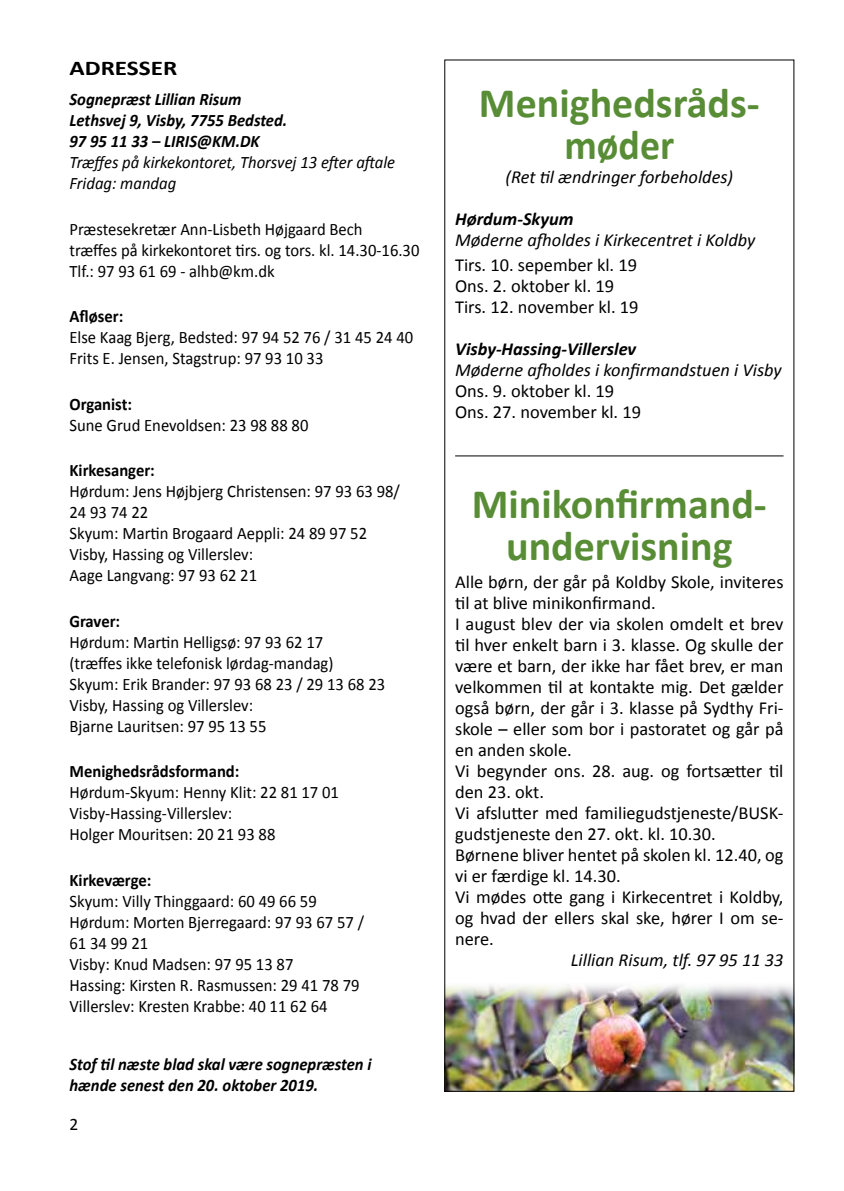
<style>
.page{position:relative;width:844px;height:1191px;background:#fff}
.page>*{position:absolute;margin:0;border:0;box-sizing:border-box;transform-origin:0 0}
.t1{font:700 42px/42px "Calibri";color:#588d36;text-align:center}
.t2{font:700 21px "Calibri";color:#000;scale:1.2 1}
.t3{font:18.38px/21px "Calibri";color:#000}
.t4{font:italic 18.38px "Calibri";color:#000}
.t5{font:italic 700 18.38px "Calibri";color:#000}
.t6{font:17.5px/21px "Calibri";color:#000;scale:.95 1}
.t7{font:italic 700 17.5px/21px "Calibri";color:#000;scale:.95 1}
.t8{font:700 17.5px "Calibri";color:#000;scale:.95 1}
.t9{font:italic 17.5px/21px "Calibri";color:#000;scale:.95 1}
.t10{font:17.5px "Calibri";color:#000}
</style>
<div class="page">
<img style="left:446px;top:985px;width:346px;height:104px">
<hr style="left:455px;top:455px;width:328px;height:1px;background:#000">
<p class="t2" style="left:69px;top:55px;width:91px">ADRESSER</p>
<p class="t7" style="left:69px;top:89px;width:231px">Sognepræst Lillian Risum<br>Lethsvej 9, Visby, 7755 Bedsted.<br>97 95 11 33 – LIRIS@KM.DK</p>
<p class="t9" style="left:69px;top:151px;width:344px">Træffes på kirkekontoret, Thorsvej 13 efter aftale<br>Fridag: mandag</p>
<p class="t6" style="left:69px;top:218px;width:370px">Præstesekretær Ann-Lisbeth Højgaard Bech<br>træffes på kirkekontoret tirs. og tors. kl. 14.30-16.30<br>Tlf.: 97 93 61 69 - alhb@km.dk</p>
<p class="t8" style="left:69px;top:305px;width:58px">Afløser:</p>
<p class="t6" style="left:69px;top:327px;width:363px">Else Kaag Bjerg, Bedsted: 97 94 52 76 / 31 45 24 40<br>Frits E. Jensen, Stagstrup: 97 93 10 33</p>
<p class="t8" style="left:69px;top:393px;width:67px">Organist:</p>
<p class="t6" style="left:69px;top:414px;width:253px">Sune Grud Enevoldsen: 23 98 88 80</p>
<p class="t8" style="left:69px;top:459px;width:91px">Kirkesanger:</p>
<p class="t6" style="left:69px;top:481px;width:349px">Hørdum: Jens Højbjerg Christensen: 97 93 63 98/<br>24 93 74 22<br>Skyum: Martin Brogaard Aeppli: 24 89 97 52<br>Visby, Hassing og Villerslev:<br>Aage Langvang: 97 93 62 21</p>
<p class="t8" style="left:69px;top:610px;width:55px">Graver:</p>
<p class="t6" style="left:69px;top:631px;width:334px">Hørdum: Martin Helligsø: 97 93 62 17<br>(træffes ikke telefonisk lørdag-mandag)<br>Skyum: Erik Brander: 97 93 68 23 / 29 13 68 23<br>Visby, Hassing og Villerslev:<br>Bjarne Lauritsen: 97 95 13 55</p>
<p class="t8" style="left:69px;top:760px;width:180px">Menighedsrådsformand:</p>
<p class="t6" style="left:69px;top:782px;width:285px">Hørdum-Skyum: Henny Klit: 22 81 17 01<br>Visby-Hassing-Villerslev:<br>Holger Mouritsen: 20 21 93 88</p>
<p class="t8" style="left:69px;top:869px;width:88px">Kirkeværge:</p>
<p class="t6" style="left:69px;top:890px;width:311px">Skyum: Villy Thinggaard: 60 49 66 59<br>Hørdum: Morten Bjerregaard: 97 93 67 57 /<br>61 34 99 21<br>Visby: Knud Madsen: 97 95 13 87<br>Hassing: Kirsten R. Rasmussen: 29 41 78 79<br>Villerslev: Kresten Krabbe: 40 11 62 64</p>
<p class="t7" style="left:69px;top:1053px;width:319px">Stof til næste blad skal være sognepræsten i hænde senest den 20. oktober 2019.</p>
<p class="t10" style="left:69px;top:1112px;width:10px">2</p>
<h1 class="t1" style="left:479px;top:82px;width:282px">Menighedsråds&shy;møder</h1>
<p class="t4" style="left:505px;top:165px;width:229px">(Ret til ændringer forbeholdes)</p>
<p class="t5" style="left:455px;top:207px;width:120px">Hørdum-Skyum</p>
<p class="t4" style="left:455px;top:228px;width:302px">Møderne afholdes i Kirkecentret i Koldby</p>
<p class="t3" style="left:455px;top:254px;width:185px">Tirs. 10. sepember kl. 19<br>Ons. 2. oktober kl. 19<br>Tirs. 12. november kl. 19</p>
<p class="t5" style="left:455px;top:337px;width:182px">Visby-Hassing-Villerslev</p>
<p class="t4" style="left:455px;top:357px;width:328px">Møderne afholdes i konfirmandstuen i Visby</p>
<p class="t3" style="left:455px;top:380px;width:187px">Ons. 9. oktober kl. 19<br>Ons. 27. november kl. 19</p>
<h1 class="t1" style="left:471px;top:482px;width:296px">Minikonfirmand&shy;undervisning</h1>
<p class="t3" style="left:455px;top:571px;width:330px">Alle børn, der går på Koldby Skole, inviteres til at blive minikonfirmand.<br>I august blev der via skolen omdelt et brev til hver enkelt barn i 3. klasse. Og skulle der være et barn, der ikke har fået brev, er man velkommen til at kontakte mig. Det gælder også børn, der går i 3. klasse på Sydthy Fri&shy;skole – eller som bor i pastoratet og går på en anden skole.<br>Vi begynder ons. 28. aug. og fortsætter til den 23. okt.<br>Vi afslutter med familiegudstjeneste/BUSK&shy;gudstjeneste den 27. okt. kl. 10.30.<br>Børnene bliver hentet på skolen kl. 12.40, og vi er færdige kl. 14.30.<br>Vi mødes otte gang i Kirkecentret i Koldby, og hvad der ellers skal ske, hører I om se&shy;nere.</p>
<p class="t4" style="left:570px;top:947px;width:214px">Lillian Risum, tlf. 97 95 11 33</p>
</div>
